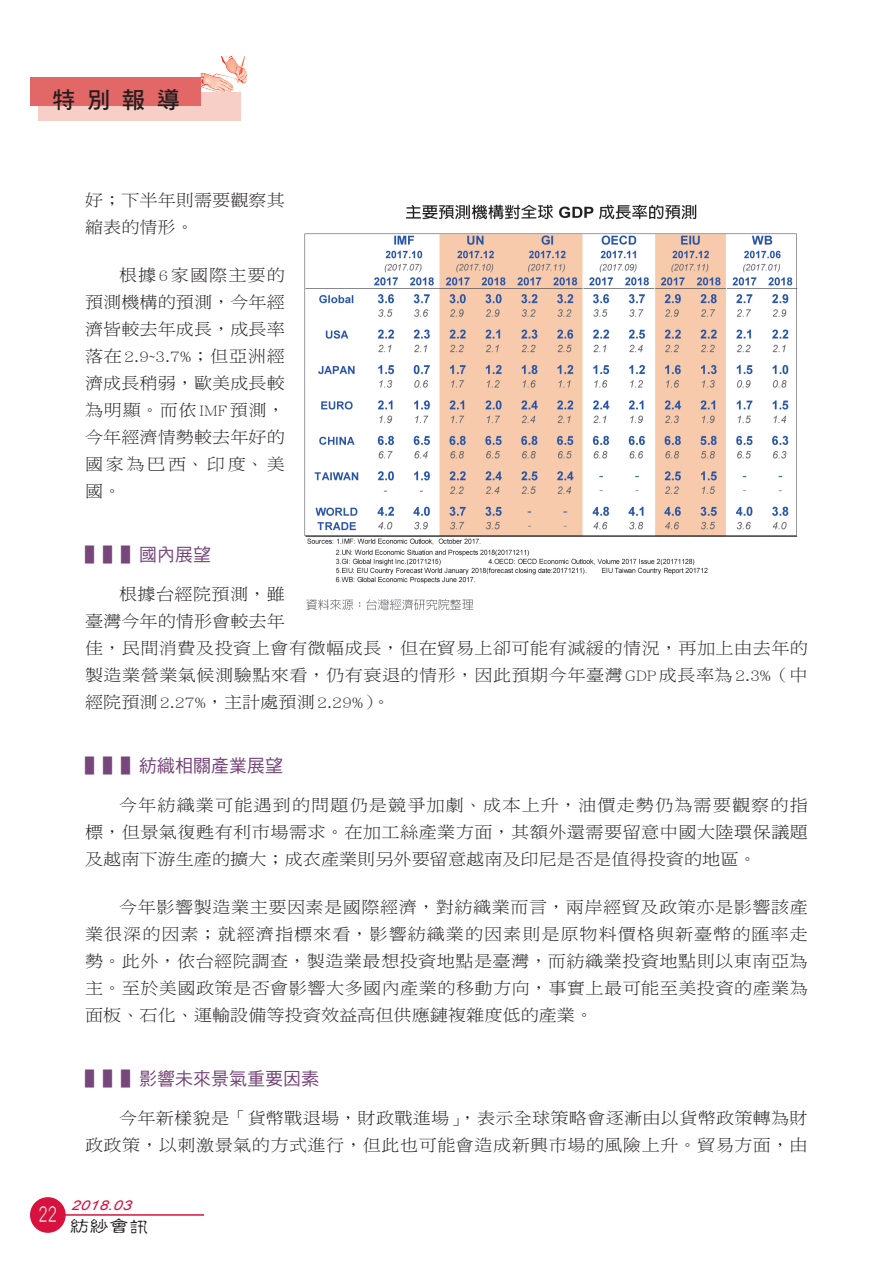
<style>
.page{position:relative;width:893px;height:1263px;background:#fff}
.page>*{position:absolute;margin:0;border:0;box-sizing:border-box;transform-origin:0 0}
.t1{font:24px "DF Yuan Std W3";color:#fff;scale:.7 1}
.t2{font:23.1px "DF Hei Std W7";color:#231f20}
.中標{font:18px "DF Hei Std W5";color:#77467a}
.內文{font:16.5px/27px "DF Ming Std W3";letter-spacing:.015em;color:#231f20;text-align:justify;scale:1.1 1}
.t3{font:16.5px "DF Gu Yin Std W5";color:#231f20;scale:1.2 1}
.t4{font:italic 13.5px "Arial";color:#d7123e;scale:1.2 1}
</style>
<div class="page">
<img style="left:213px;top:55px;width:24px;height:23px">
<div style="left:39px;top:92px;width:202px;height:29px;background:#f7cfc7"></div>
<div style="left:30px;top:77px;width:171px;height:29px;background:#e26867"></div>
<hr style="left:62px;top:1214px;width:142px;height:2px;background:#d7123e">
<div style="left:31px;top:1198px;width:34px;height:34px;background:#d7123e;border-radius:50%"></div>
<div style="left:30px;top:1197px;width:36px;height:36px;border:2px solid #d7123e;border-radius:50%"></div>
<img style="left:304px;top:204px;width:494px;height:407px">
<h2 class="t2" style="left:52px;top:87px;width:129px">特 別 報 導</h2>
<p class="內文" style="left:85px;top:186px;width:183px">好；下半年則需要觀察其縮表的情形。</p>
<p class="內文" style="left:85px;top:261px;width:183px;text-indent:34px">根據6家國際主要的預測機構的預測，今年經濟皆較去年成長，成長率落在2.9~3.7%；但亞洲經濟成長稍弱，歐美成長較為明顯。而依IMF預測，今年經濟情勢較去年好的國家為巴西、印度、美國。</p>
<p class="中標" style="left:85px;top:545px;width:127px">▌▌▌國內展望</p>
<p class="內文" style="left:85px;top:580px;width:659px;text-align:left;text-indent:34px">根據台經院預測，雖<br>臺灣今年的情形會較去年<br>佳，民間消費及投資上會有微幅成長，但在貿易上卻可能有減緩的情況，再加上由去年的製造業營業氣候測驗點來看，仍有衰退的情形，因此預期今年臺灣GDP成長率為2.3%（中經院預測2.27%，主計處預測2.29%）。</p>
<p class="中標" style="left:85px;top:756px;width:199px">▌▌▌紡織相關產業展望</p>
<p class="內文" style="left:85px;top:791px;width:659px;text-indent:34px">今年紡織業可能遇到的問題仍是競爭加劇、成本上升，油價走勢仍為需要觀察的指標，但景氣復甦有利市場需求。在加工絲產業方面，其額外還需要留意中國大陸環保議題及越南下游生產的擴大；成衣產業則另外要留意越南及印尼是否是值得投資的地區。</p>
<p class="內文" style="left:85px;top:893px;width:659px;text-indent:34px">今年影響製造業主要因素是國際經濟，對紡織業而言，兩岸經貿及政策亦是影響該產業很深的因素；就經濟指標來看，影響紡織業的因素則是原物料價格與新臺幣的匯率走勢。此外，依台經院調查，製造業最想投資地點是臺灣，而紡織業投資地點則以東南亞為主。至於美國政策是否會影響大多國內產業的移動方向，事實上最可能至美投資的產業為面板、石化、運輸設備等投資效益高但供應鏈複雜度低的產業。</p>
<p class="中標" style="left:85px;top:1069px;width:235px">▌▌▌影響未來景氣重要因素</p>
<p class="內文" style="left:85px;top:1104px;width:658px;text-align:right">今年新樣貌是「貨幣戰退場，財政戰進場」，表示全球策略會逐漸由以貨幣政策轉為財<br>政政策，以刺激景氣的方式進行，但此也可能會造成新興市場的風險上升。貿易方面，由</p>
<h1 class="t1" style="left:39px;top:1201px;width:28px">22</h1>
<p class="t4" style="left:71px;top:1197px;width:55px">2018.03</p>
<p class="t3" style="left:70px;top:1217px;width:67px">紡紗會訊</p>
</div>
